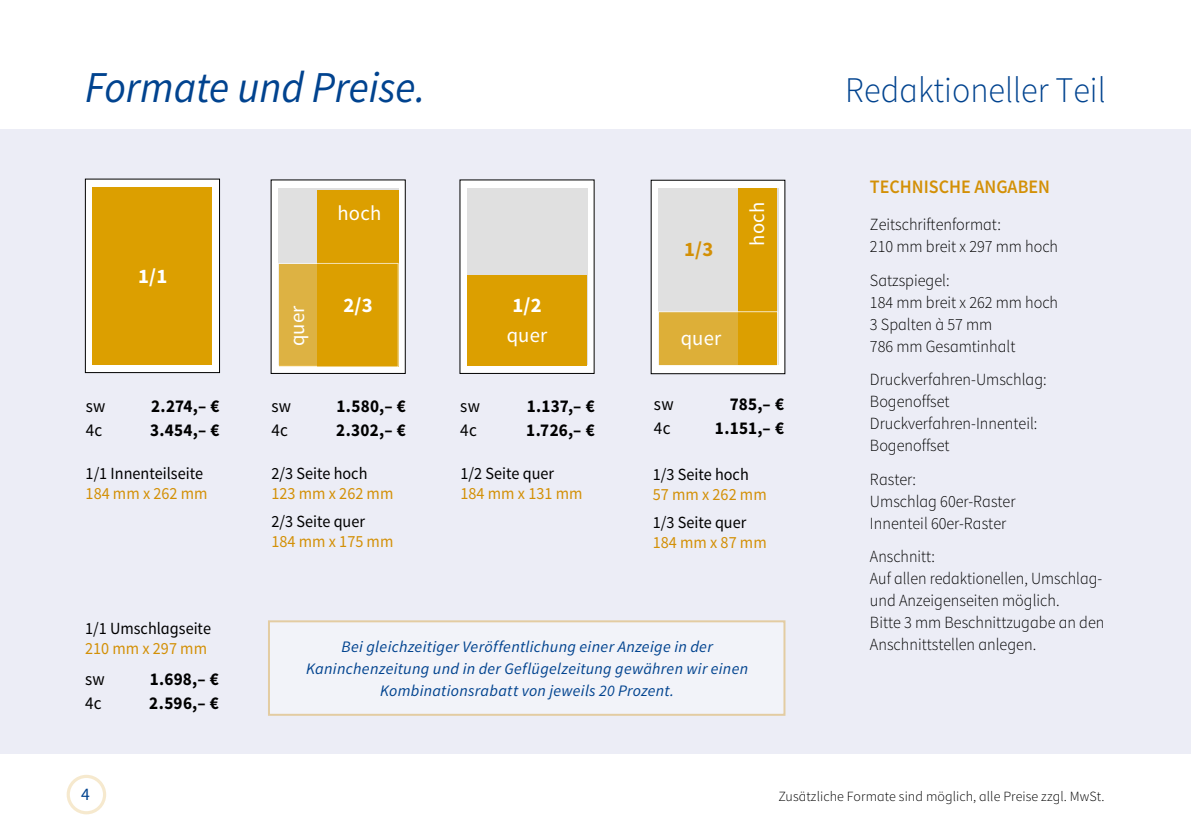
<style>
.page{position:relative;width:1191px;height:840px;background:#fff}
.page>*{position:absolute;margin:0;border:0;box-sizing:border-box;transform-origin:0 0}
.t1{font:italic 44px "MS Source Sans Pro";color:#01438f;scale:.95 1}
.t2{font:300 36px "MS Source Sans Pro";color:#01438f;scale:.95 1}
.t3{font:20.6px "MS Source Sans Pro";letter-spacing:.01em;color:#fff}
.t4{font:700 20.6px "MS Source Sans Pro";color:#fff}
.t5{font:700 20.6px "MS Source Sans Pro";color:#d39006}
.t6{font:600 19px "MS Source Sans Pro";color:#d39006;scale:.95 1}
.t7{font:700 18px "MS Source Sans Pro";letter-spacing:.015em;color:#000;scale:.95 1}
.t8{font:18px "MS Source Sans Pro";letter-spacing:.02em;color:#000;scale:.95 1}
.t9{font:17.6px "MS Source Sans Pro";color:#01438f}
.t10{font:300 17px/22px "MS Source Sans Pro";color:#000;scale:.95 1}
.t11{font:300 17px/22px "MS Source Sans Pro";color:#000;scale:.94 1}
.t12{font:17px "MS Source Sans Pro";color:#000;scale:.95 1}
.t13{font:17px "MS Source Sans Pro";color:#d39006;scale:.95 1}
.t14{font:italic 16px/22px "MS Source Sans Pro";letter-spacing:.02em;color:#01438f;text-align:center}
.t15{font:300 14px "MS Source Sans Pro";letter-spacing:.005em;color:#000}
</style>
<div class="page">
<div style="left:67px;top:774px;width:39px;height:39px;border:3px solid #d39006;border-radius:50%"></div>
<div style="left:0;top:129px;width:1191px;height:624px;background:#ecedf6"></div>
<div style="left:85px;top:179px;width:134px;height:193px;background:#fff"></div>
<div style="left:85px;top:179px;width:135px;height:193px;border:1px solid #000"></div>
<div style="left:93px;top:187px;width:119px;height:177px;background:#dc9f00"></div>
<div style="left:460px;top:180px;width:134px;height:193px;background:#fff"></div>
<div style="left:467px;top:188px;width:120px;height:177px;background:#e0e0e0"></div>
<div style="left:467px;top:275px;width:120px;height:90px;background:#dc9f00"></div>
<div style="left:271px;top:180px;width:134px;height:193px;background:#fff"></div>
<div style="left:278px;top:188px;width:120px;height:177px;background:#e0e0e0"></div>
<div style="left:317px;top:190px;width:82px;height:176px;background:#dc9f00"></div>
<svg style="left:278px;top:263px;width:120px;height:104px"></svg>
<div style="left:651px;top:180px;width:134px;height:193px;background:#fff"></div>
<div style="left:658px;top:188px;width:120px;height:177px;background:#e0e0e0"></div>
<div style="left:738px;top:188px;width:39px;height:176px;background:#dc9f00"></div>
<svg style="left:658px;top:311px;width:120px;height:54px;fill:#ddaf38"></svg>
<div style="left:268px;top:620px;width:517px;height:95px;background:#f2f3f9"></div>
<h1 class="t1" style="left:85px;top:60px;width:360px">Formate und Preise.</h1>
<h2 class="t2" style="left:845px;top:68px;width:276px">Redaktioneller Teil</h2>
<p class="t4" style="left:138px;top:263px;width:31px">1/1</p>
<p class="t8" style="left:86px;top:394px;width:22px">sw</p>
<p class="t7" style="left:151px;top:394px;width:74px">2.274,– €</p>
<p class="t8" style="left:86px;top:418px;width:19px">4c</p>
<p class="t7" style="left:150px;top:418px;width:74px">3.454,– €</p>
<p class="t12" style="left:86px;top:463px;width:125px">1/1 Innenteilseite</p>
<p class="t13" style="left:86px;top:483px;width:130px">184 mm x 262 mm</p>
<p class="t12" style="left:85px;top:617px;width:134px">1/1 Umschlagseite</p>
<p class="t13" style="left:85px;top:637px;width:130px">210 mm x 297 mm</p>
<p class="t8" style="left:85px;top:667px;width:22px">sw</p>
<p class="t7" style="left:150px;top:667px;width:74px">1.698,– €</p>
<p class="t8" style="left:85px;top:691px;width:19px">4c</p>
<p class="t7" style="left:149px;top:691px;width:75px">2.596,– €</p>
<p class="t9" style="left:81px;top:782px;width:10px">4</p>
<p class="t3" style="left:337px;top:200px;width:45px">hoch</p>
<p class="t5" style="left:684px;top:235px;width:31px">1/3</p>
<p class="t3" style="left:744px;top:245px;width:45px;rotate:-90deg">hoch</p>
<p class="t3" style="left:285px;top:346px;width:42px;rotate:-90deg">quer</p>
<p class="t4" style="left:343px;top:291px;width:31px">2/3</p>
<p class="t4" style="left:512px;top:291px;width:31px">1/2</p>
<p class="t3" style="left:507px;top:322px;width:42px">quer</p>
<p class="t3" style="left:680px;top:325px;width:42px">quer</p>
<p class="t8" style="left:271px;top:395px;width:22px">sw</p>
<p class="t7" style="left:336px;top:394px;width:74px">1.580,– €</p>
<p class="t8" style="left:271px;top:419px;width:19px">4c</p>
<p class="t7" style="left:336px;top:418px;width:75px">2.302,– €</p>
<p class="t12" style="left:271px;top:462px;width:103px">2/3 Seite hoch</p>
<p class="t13" style="left:271px;top:482px;width:130px">123 mm x 262 mm</p>
<p class="t12" style="left:271px;top:510px;width:100px">2/3 Seite quer</p>
<p class="t13" style="left:271px;top:530px;width:130px">184 mm x 175 mm</p>
<p class="t8" style="left:460px;top:394px;width:22px">sw</p>
<p class="t7" style="left:527px;top:394px;width:73px">1.137,– €</p>
<p class="t8" style="left:460px;top:418px;width:19px">4c</p>
<p class="t7" style="left:526px;top:418px;width:74px">1.726,– €</p>
<p class="t12" style="left:460px;top:462px;width:100px">1/2 Seite quer</p>
<p class="t13" style="left:460px;top:482px;width:130px">184 mm x 131 mm</p>
<p class="t8" style="left:654px;top:392px;width:22px">sw</p>
<p class="t7" style="left:730px;top:392px;width:59px">785,– €</p>
<p class="t8" style="left:654px;top:416px;width:19px">4c</p>
<p class="t7" style="left:715px;top:416px;width:74px">1.151,– €</p>
<p class="t12" style="left:653px;top:463px;width:103px">1/3 Seite hoch</p>
<p class="t13" style="left:653px;top:483px;width:121px">57 mm x 262 mm</p>
<p class="t12" style="left:653px;top:511px;width:100px">1/3 Seite quer</p>
<p class="t13" style="left:653px;top:531px;width:121px">184 mm x 87 mm</p>
<p class="t14" style="left:306px;top:635px;width:443px">Bei gleichzeitiger Veröffentlichung einer Anzeige in der<br>Kaninchenzeitung und in der Geflügelzeitung gewähren wir einen<br>Kombinationsrabatt von jeweils 20 Prozent.</p>
<p class="t6" style="left:870px;top:175px;width:191px">TECHNISCHE ANGABEN</p>
<p class="t10" style="left:870px;top:214px;width:200px">Zeitschriftenformat:<br>210 mm breit x 297 mm hoch</p>
<p class="t10" style="left:870px;top:269px;width:200px">Satzspiegel:<br>184 mm breit x 262 mm hoch<br>3 Spalten à 57 mm<br>786 mm Gesamtinhalt</p>
<p class="t10" style="left:870px;top:368px;width:187px">Druckverfahren-Umschlag:<br>Bogenoffset<br>Druckverfahren-Innenteil:<br>Bogenoffset</p>
<p class="t10" style="left:870px;top:468px;width:155px">Raster:<br>Umschlag 60er-Raster<br>Innenteil 60er-Raster</p>
<p class="t11" style="left:870px;top:545px;width:251px">Anschnitt:<br>Auf allen redaktionellen, Umschlag&shy;und Anzeigenseiten möglich.<br>Bitte 3 mm Beschnittzugabe an den<br>Anschnittstellen anlegen.</p>
<p class="t15" style="left:778px;top:787px;width:328px">Zusätzliche Formate sind möglich, alle Preise zzgl. MwSt.</p>
</div>
